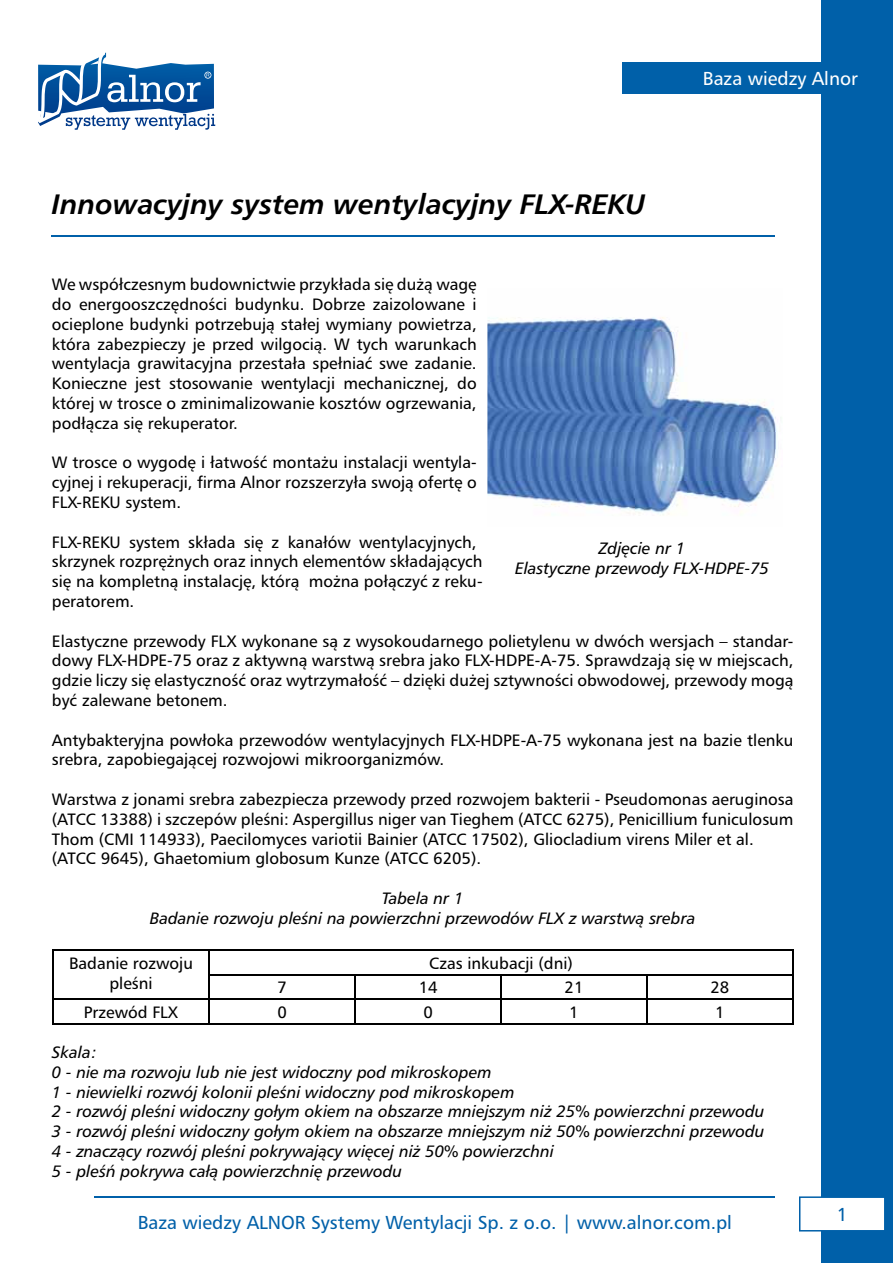
<style>
.page{position:relative;width:893px;height:1263px;background:#fff}
.page>*{position:absolute;margin:0;border:0;box-sizing:border-box;transform-origin:0 0}
.t1{font:italic 700 27px "Humnst 777 PL";color:#000}
.t2{font:18px "Humnst 777 PL";color:#0060a9}
.t3{font:18px "Humnst 777 PL";color:#fff}
.t4{font:16.5px/19.8px "Humanist 777 TL";color:#000;text-align:justify}
.t5{font:italic 16.5px/19.8px "Humanist 777 TL";color:#000;text-align:center}
</style>
<div class="page">
<div style="left:822px;top:0;width:71px;height:1263px;background:#0060a9"></div>
<div style="left:622px;top:62px;width:236px;height:32px;background:#0060a9"></div>
<hr style="left:95px;top:1196px;width:680px;height:1px;background:#0060a9">
<svg style="left:799px;top:1196px;width:86px;height:35px"></svg>
<svg style="left:38px;top:52px;width:177px;height:78px"></svg>
<hr style="left:52px;top:950px;width:157px;height:1px;background:#000">
<hr style="left:209px;top:950px;width:146px;height:1px;background:#000">
<hr style="left:355px;top:950px;width:146px;height:1px;background:#000">
<hr style="left:501px;top:950px;width:146px;height:1px;background:#000">
<hr style="left:647px;top:950px;width:146px;height:1px;background:#000">
<hr style="left:209px;top:974px;width:146px;height:1px;background:#000">
<hr style="left:355px;top:974px;width:146px;height:1px;background:#000">
<hr style="left:354px;top:975px;width:2px;height:23px;background:#000">
<hr style="left:501px;top:974px;width:146px;height:1px;background:#000">
<hr style="left:500px;top:975px;width:2px;height:23px;background:#000">
<hr style="left:647px;top:974px;width:146px;height:1px;background:#000">
<hr style="left:646px;top:975px;width:2px;height:23px;background:#000">
<hr style="left:52px;top:998px;width:157px;height:2px;background:#000">
<svg style="left:52px;top:951px;width:1px;height:72px"></svg>
<hr style="left:209px;top:998px;width:146px;height:2px;background:#000">
<svg style="left:209px;top:951px;width:1px;height:72px"></svg>
<hr style="left:355px;top:998px;width:146px;height:2px;background:#000">
<hr style="left:354px;top:1000px;width:2px;height:23px;background:#000">
<hr style="left:501px;top:998px;width:146px;height:2px;background:#000">
<hr style="left:500px;top:1000px;width:2px;height:23px;background:#000">
<hr style="left:647px;top:998px;width:146px;height:2px;background:#000">
<hr style="left:646px;top:1000px;width:2px;height:23px;background:#000">
<svg style="left:792px;top:951px;width:1px;height:72px"></svg>
<hr style="left:52px;top:1023px;width:157px;height:1px;background:#000">
<hr style="left:209px;top:1023px;width:146px;height:1px;background:#000">
<hr style="left:355px;top:1023px;width:146px;height:1px;background:#000">
<hr style="left:501px;top:1023px;width:146px;height:1px;background:#000">
<hr style="left:647px;top:1023px;width:146px;height:1px;background:#000">
<svg style="left:487px;top:317px;width:290px;height:198px"></svg>
<hr style="left:52px;top:235px;width:723px;height:2px;background:#0060a9">
<h1 class="t1" style="left:52px;top:186px;width:595px">Innowacyjny system wentylacyjny FLX-REKU</h1>
<p class="t3" style="left:703px;top:67px;width:157px">Baza wiedzy Alnor</p>
<p class="t4" style="left:52px;top:274px;width:426px">We współczesnym budownictwie przykłada się dużą wagę do energooszczędności budynku. Dobrze zaizolowane i ocieplone budynki potrzebują stałej wymiany powietrza, która zabezpieczy je przed wilgocią. W tych warunkach wentylacja grawitacyjna przestała spełniać swe zadanie.<br>Konieczne jest stosowanie wentylacji mechanicznej, do której w trosce o zminimalizowanie kosztów ogrzewania, podłącza się rekuperator.</p>
<p class="t4" style="left:52px;top:452px;width:426px">W trosce o wygodę i łatwość montażu instalacji wentyla&shy;cyjnej i rekuperacji, firma Alnor rozszerzyła swoją ofertę o FLX-REKU system.</p>
<p class="t4" style="left:52px;top:531px;width:432px;text-align:left">FLX-REKU system składa się z kanałów wentylacyjnych, skrzynek rozprężnych oraz innych elementów składających się na kompletną instalację, którą można połączyć z reku&shy;peratorem.</p>
<p class="t4" style="left:52px;top:630px;width:743px">Elastyczne przewody FLX wykonane są z wysokoudarnego polietylenu w dwóch wersjach – standar&shy;dowy FLX-HDPE-75 oraz z aktywną warstwą srebra jako FLX-HDPE-A-75. Sprawdzają się w miejscach, gdzie liczy się elastyczność oraz wytrzymałość – dzięki dużej sztywności obwodowej, przewody mogą być zalewane betonem.</p>
<p class="t4" style="left:52px;top:729px;width:743px">Antybakteryjna powłoka przewodów wentylacyjnych FLX-HDPE-A-75 wykonana jest na bazie tlenku srebra, zapobiegającej rozwojowi mikroorganizmów.</p>
<p class="t4" style="left:52px;top:789px;width:743px;text-align:left">Warstwa z jonami srebra zabezpiecza przewody przed rozwojem bakterii - Pseudomonas aeruginosa (ATCC 13388) i szczepów pleśni: Aspergillus niger van Tieghem (ATCC 6275), Penicillium funiculosum Thom (CMI 114933), Paecilomyces variotii Bainier (ATCC 17502), Gliocladium virens Miler et al. (ATCC 9645), Ghaetomium globosum Kunze (ATCC 6205).</p>
<p class="t5" style="left:150px;top:888px;width:547px">Tabela nr 1<br>Badanie rozwoju pleśni na powierzchni przewodów FLX z warstwą srebra</p>
<p class="t4" style="left:69px;top:953px;width:126px;text-align:center">Badanie rozwoju pleśni</p>
<p class="t4" style="left:429px;top:953px;width:145px">Czas inkubacji (dni)</p>
<p class="t5" style="left:515px;top:537px;width:255px">Zdjęcie nr 1<br>Elastyczne przewody FLX-HDPE-75</p>
<p class="t4" style="left:278px;top:977px;width:11px">7</p>
<p class="t4" style="left:419px;top:977px;width:20px">14</p>
<p class="t4" style="left:565px;top:977px;width:20px">21</p>
<p class="t4" style="left:710px;top:977px;width:20px">28</p>
<p class="t4" style="left:84px;top:1001px;width:96px">Przewód FLX</p>
<p class="t4" style="left:278px;top:1001px;width:11px">0</p>
<p class="t4" style="left:423px;top:1001px;width:11px">0</p>
<p class="t4" style="left:569px;top:1001px;width:11px">1</p>
<p class="t4" style="left:715px;top:1001px;width:11px">1</p>
<p class="t5" style="left:52px;top:1042px;width:714px;text-align:left">Skala:<br>0 - nie ma rozwoju lub nie jest widoczny pod mikroskopem<br>1 - niewielki rozwój kolonii pleśni widoczny pod mikroskopem<br>2 - rozwój pleśni widoczny gołym okiem na obszarze mniejszym niż 25% powierzchni przewodu 3 - rozwój pleśni widoczny gołym okiem na obszarze mniejszym niż 50% powierzchni przewodu 4 - znaczący rozwój pleśni pokrywający więcej niż 50% powierzchni<br>5 - pleśń pokrywa całą powierzchnię przewodu</p>
<p class="t2" style="left:138px;top:1210px;width:596px">Baza wiedzy ALNOR Systemy Wentylacji Sp. z o.o. | www.alnor.com.pl</p>
<p class="t2" style="left:837px;top:1203px;width:12px">1</p>
</div>
